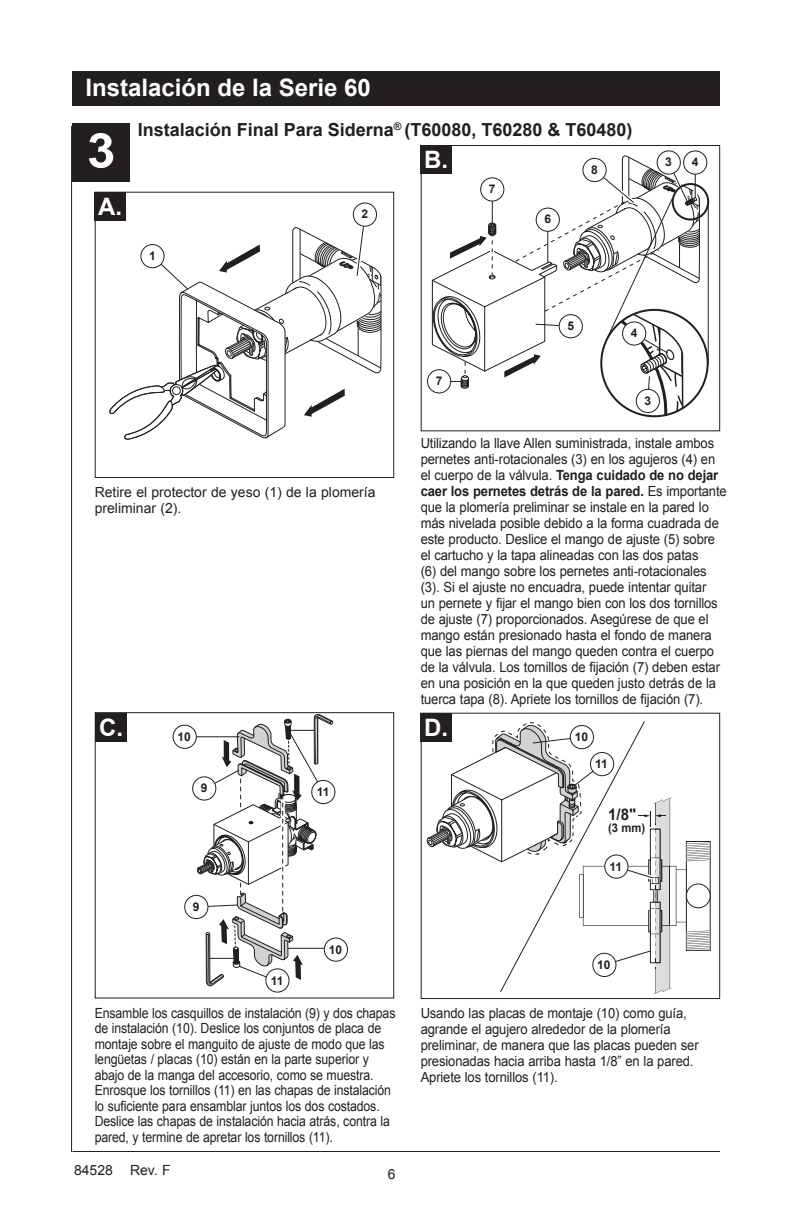
<style>
.page{position:relative;width:792px;height:1224px;background:#fff}
.page>*{position:absolute;margin:0;border:0;box-sizing:border-box;transform-origin:0 0}
.t1{font:700 48px "Arial";color:#fff;scale:1.06 1}
.t2{font:700 24px "Arial";color:#fff}
.t3{font:700 18px "Arial";color:#231f20}
.t4{font:700 16px "Arial";color:#231f20;scale:.94 1}
.t5{font:14px/16px "Arial";letter-spacing:-.01em;color:#231f20;scale:.93 1}
.t6{font:14px/15.4px "Arial";letter-spacing:-.01em;color:#231f20;scale:.88 1}
.t7{font:14px/16px "Arial";letter-spacing:-.01em;color:#231f20}
.t8{font:700 12px "Arial";color:#231f20}
.t9{font:700 12px "Arial";color:#231f20;scale:.94 1}
.s1{font-weight:700}
</style>
<div class="page">
<hr style="left:72px;top:1151px;width:648px;height:1px;background:#231f20">
<div style="left:73px;top:123px;width:57px;height:59px;background:#231f20"></div>
<div style="left:72px;top:71px;width:648px;height:35px;background:#231f20"></div>
<div style="left:95px;top:192px;width:31px;height:29px;background:#231f20"></div>
<div style="left:95px;top:192px;width:299px;height:286px;border:1px solid #231f20"></div>
<svg style="left:109px;top:210px;width:273px;height:230px"></svg>
<svg style="left:353px;top:203px;width:24px;height:23px"></svg>
<div style="left:353px;top:202px;width:24px;height:25px;border:1px solid #231f20;border-radius:50%"></div>
<div style="left:360px;top:208px;width:11px;height:13px;background:#fff"></div>
<div style="left:421px;top:145px;width:31px;height:29px;background:#231f20"></div>
<div style="left:421px;top:145px;width:299px;height:286px;border:1px solid #231f20"></div>
<div style="left:427px;top:369px;width:24px;height:24px;border:1px solid #231f20;border-radius:50%"></div>
<div style="left:95px;top:712px;width:299px;height:287px;border:1px solid #231f20"></div>
<div style="left:96px;top:713px;width:31px;height:29px;background:#231f20"></div>
<div style="left:184px;top:895px;width:24px;height:24px;border:1px solid #231f20;border-radius:50%"></div>
<div style="left:192px;top:776px;width:24px;height:25px;border:1px solid #231f20;border-radius:50%"></div>
<svg style="left:266px;top:969px;width:23px;height:23px"></svg>
<div style="left:265px;top:968px;width:25px;height:25px;border:1px solid #231f20;border-radius:50%"></div>
<div style="left:311px;top:780px;width:24px;height:24px;border:1px solid #231f20;border-radius:50%"></div>
<div style="left:173px;top:725px;width:24px;height:24px;border:1px solid #231f20;border-radius:50%"></div>
<hr style="left:196px;top:736px;width:44px;height:1px;background:#231f20">
<svg style="left:197px;top:715px;width:136px;height:271px"></svg>
<div style="left:324px;top:938px;width:23px;height:23px;background:#fff;border-radius:50%"></div>
<div style="left:324px;top:938px;width:24px;height:24px;border:1px solid #231f20;border-radius:50%"></div>
<svg style="left:421px;top:713px;width:290px;height:281px"></svg>
<div style="left:605px;top:855px;width:23px;height:23px;background:#fff;border-radius:50%"></div>
<div style="left:604px;top:855px;width:24px;height:24px;border:1px solid #231f20;border-radius:50%"></div>
<svg style="left:430px;top:150px;width:280px;height:266px"></svg>
<div style="left:623px;top:322px;width:23px;height:23px;background:#fff;border-radius:50%"></div>
<div style="left:622px;top:321px;width:24px;height:25px;border:1px solid #231f20;border-radius:50%"></div>
<hr style="left:71px;top:126px;width:1px;height:1026px;background:#231f20">
<h2 class="t2" style="left:85px;top:72px;width:287px">Instalación de la Serie 60</h2>
<h1 class="t1" style="left:87px;top:119px;width:28px">3</h1>
<h2 class="t2" style="left:98px;top:190px;width:25px">A.</h2>
<p class="t3" style="left:138px;top:117px;width:496px">Instalación Final Para Siderna<sup>®</sup> (T60080, T60280 &amp; T60480)</p>
<p class="t8" style="left:149px;top:248px;width:8px">1</p>
<p class="t8" style="left:362px;top:206px;width:8px">2</p>
<h2 class="t2" style="left:424px;top:144px;width:26px">B.</h2>
<p class="t8" style="left:489px;top:181px;width:8px">7</p>
<p class="t8" style="left:544px;top:211px;width:8px">6</p>
<p class="t8" style="left:591px;top:162px;width:8px">8</p>
<p class="t8" style="left:665px;top:154px;width:8px">3</p>
<p class="t8" style="left:692px;top:154px;width:8px">4</p>
<p class="t8" style="left:436px;top:373px;width:8px">7</p>
<p class="t8" style="left:567px;top:318px;width:8px">5</p>
<p class="t8" style="left:631px;top:325px;width:8px">4</p>
<p class="t8" style="left:644px;top:393px;width:8px">3</p>
<p class="t7" style="left:95px;top:484px;width:282px">Retire el protector de yeso (1) de la plomería preliminar (2).</p>
<h2 class="t2" style="left:99px;top:711px;width:25px">C.</h2>
<p class="t8" style="left:178px;top:729px;width:15px">10</p>
<p class="t8" style="left:201px;top:780px;width:8px">9</p>
<p class="t8" style="left:317px;top:784px;width:14px">11</p>
<p class="t8" style="left:193px;top:899px;width:8px">9</p>
<p class="t8" style="left:271px;top:972px;width:14px">11</p>
<p class="t8" style="left:329px;top:941px;width:15px">10</p>
<p class="t5" style="left:421px;top:435px;width:331px">Utilizando la llave Allen suministrada, instale ambos pernetes anti-rotacionales (3) en los agujeros (4) en el cuerpo de la válvula. <span class="s1">Tenga cuidado de no dejar caer los pernetes detrás de la pared.</span> Es importante que la plomería preliminar se instale en la pared lo más nivelada posible debido a la forma cuadrada de este producto. Deslice el mango de ajuste (5) sobre el cartucho y la tapa alineadas con las dos patas<br>(6) del mango sobre los pernetes anti-rotacionales (3). Si el ajuste no encuadra, puede intentar quitar<br>un pernete y fijar el mango bien con los dos tornillos de ajuste (7) proporcionados. Asegúrese de que el mango están presionado hasta el fondo de manera que las piernas del mango queden contra el cuerpo de la válvula. Los tornillos de fijación (7) deben estar en una posición en la que queden justo detrás de la tuerca tapa (8). Apriete los tornillos de fijación (7).</p>
<h2 class="t2" style="left:424px;top:711px;width:26px">D.</h2>
<p class="t8" style="left:575px;top:729px;width:15px">10</p>
<p class="t8" style="left:595px;top:756px;width:14px">11</p>
<p class="t4" style="left:608px;top:804px;width:31px">1/8"</p>
<p class="t9" style="left:608px;top:820px;width:41px">(3 mm)</p>
<p class="t8" style="left:610px;top:858px;width:14px">11</p>
<p class="t8" style="left:597px;top:957px;width:15px">10</p>
<p class="t6" style="left:95px;top:1005px;width:343px">Ensamble los casquillos de instalación (9) y dos chapas de instalación (10). Deslice los conjuntos de placa de montaje sobre el manguito de ajuste de modo que las lengüetas / placas (10) están en la parte superior y abajo de la manga del accesorio, como se muestra.<br>Enrosque los tornillos (11) en las chapas de instalación lo suficiente para ensamblar juntos los dos costados.<br>Deslice las chapas de instalación hacia atrás, contra la pared, y termine de apretar los tornillos (11).</p>
<p class="t5" style="left:421px;top:1005px;width:300px">Usando las placas de montaje (10) como guía, agrande el agujero alrededor de la plomería preliminar, de manera que las placas pueden ser presionadas hacia arriba hasta 1/8” en la pared.<br>Apriete los tornillos (11).</p>
<p class="t7" style="left:74px;top:1162px;width:98px">84528 Rev. F</p>
<p class="t7" style="left:388px;top:1167px;width:9px">6</p>
</div>
